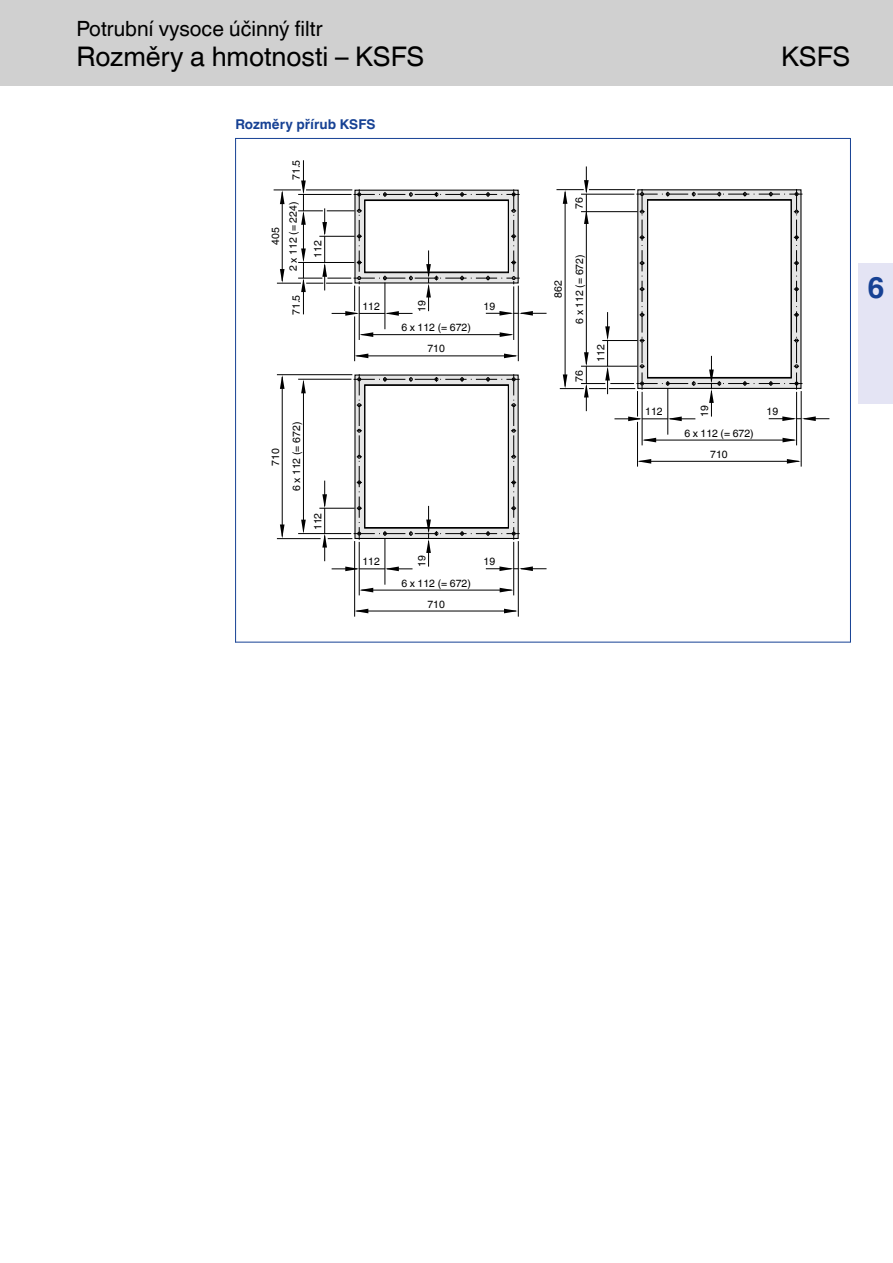
<style>
.page{position:relative;width:893px;height:1263px;background:#fff}
.page>*{position:absolute;margin:0;border:0;box-sizing:border-box;transform-origin:0 0}
.t1{font:700 30px "TROX Helvetica";color:#164194}
.t2{font:27px "TROX Helvetica";color:#000}
.t3{font:21px "TROX Helvetica";color:#000}
.t4{font:700 13.5px "TROX Helvetica";color:#164194}
.t5{font:10.5px/21.3px "TROX Helvetica";color:#000;text-align:center}
</style>
<div class="page">
<div style="left:0;top:0;width:893px;height:85px;background:#d0d0d0"></div>
<div style="left:859px;top:264px;width:34px;height:140px;background:#e4e4f4"></div>
<hr style="left:303px;top:160px;width:1px;height:32px;background:#000">
<hr style="left:354px;top:316px;width:1px;height:45px;background:#000">
<hr style="left:359px;top:286px;width:1px;height:54px;background:#000">
<hr style="left:385px;top:283px;width:1px;height:46px;background:#000">
<hr style="left:513px;top:286px;width:1px;height:54px;background:#000">
<hr style="left:518px;top:286px;width:1px;height:75px;background:#000">
<hr style="left:361px;top:334px;width:151px;height:1px;background:#000">
<svg style="left:500px;top:332px;width:14px;height:5px"></svg>
<svg style="left:359px;top:332px;width:14px;height:5px"></svg>
<hr style="left:356px;top:356px;width:160px;height:1px;background:#000">
<svg style="left:504px;top:354px;width:14px;height:4px"></svg>
<svg style="left:354px;top:354px;width:14px;height:4px"></svg>
<hr style="left:356px;top:611px;width:160px;height:1px;background:#000">
<svg style="left:504px;top:609px;width:14px;height:4px"></svg>
<svg style="left:355px;top:609px;width:13px;height:4px"></svg>
<svg style="left:274px;top:180px;width:273px;height:136px"></svg>
<hr style="left:637px;top:422px;width:1px;height:45px;background:#000">
<hr style="left:642px;top:392px;width:1px;height:53px;background:#000">
<hr style="left:667px;top:388px;width:1px;height:47px;background:#000">
<hr style="left:796px;top:392px;width:1px;height:53px;background:#000">
<hr style="left:801px;top:391px;width:1px;height:76px;background:#000">
<hr style="left:644px;top:440px;width:150px;height:1px;background:#000">
<svg style="left:782px;top:438px;width:14px;height:4px"></svg>
<svg style="left:642px;top:438px;width:14px;height:4px"></svg>
<hr style="left:639px;top:461px;width:160px;height:1px;background:#000">
<svg style="left:787px;top:459px;width:14px;height:5px"></svg>
<svg style="left:638px;top:459px;width:13px;height:5px"></svg>
<svg style="left:556px;top:166px;width:273px;height:255px"></svg>
<hr style="left:277px;top:374px;width:75px;height:1px;background:#000">
<hr style="left:298px;top:379px;width:53px;height:1px;background:#000">
<hr style="left:319px;top:508px;width:36px;height:1px;background:#000">
<hr style="left:298px;top:533px;width:53px;height:1px;background:#000">
<hr style="left:277px;top:538px;width:44px;height:1px;background:#000">
<hr style="left:303px;top:381px;width:1px;height:151px;background:#000">
<svg style="left:301px;top:520px;width:5px;height:14px"></svg>
<svg style="left:301px;top:379px;width:5px;height:14px"></svg>
<hr style="left:282px;top:377px;width:1px;height:159px;background:#000">
<svg style="left:280px;top:524px;width:5px;height:14px"></svg>
<svg style="left:280px;top:375px;width:5px;height:14px"></svg>
<hr style="left:354px;top:541px;width:1px;height:76px;background:#000">
<hr style="left:359px;top:542px;width:1px;height:53px;background:#000">
<hr style="left:385px;top:538px;width:1px;height:47px;background:#000">
<hr style="left:513px;top:542px;width:1px;height:53px;background:#000">
<hr style="left:518px;top:541px;width:1px;height:76px;background:#000">
<hr style="left:361px;top:590px;width:151px;height:1px;background:#000">
<svg style="left:500px;top:588px;width:14px;height:4px"></svg>
<svg style="left:359px;top:588px;width:14px;height:4px"></svg>
<svg style="left:322px;top:374px;width:225px;height:197px"></svg>
<hr style="left:235px;top:138px;width:1px;height:504px;background:#164194">
<hr style="left:850px;top:138px;width:1px;height:504px;background:#164194">
<hr style="left:235px;top:138px;width:615px;height:1px;background:#164194">
<hr style="left:235px;top:642px;width:615px;height:1px;background:#164194">
<h3 class="t3" style="left:77px;top:17px;width:247px">Potrubní vysoce účinný filtr</h3>
<h2 class="t2" style="left:77px;top:41px;width:349px">Rozměry a hmotnosti – KSFS</h2>
<h2 class="t2" style="left:781px;top:41px;width:71px">KSFS</h2>
<p class="t4" style="left:236px;top:116px;width:141px">Rozměry přírub KSFS</p>
<p class="t5" style="left:286px;top:180px;width:22px;rotate:-90deg">71.5</p>
<p class="t5" style="left:267px;top:271px;width:71px;line-height:17.7px;rotate:-90deg">405<br>2 x 112 (= 224)</p>
<p class="t5" style="left:286px;top:315px;width:22px;rotate:-90deg">71.5</p>
<p class="t5" style="left:307px;top:258px;width:19px;rotate:-90deg">112</p>
<p class="t5" style="left:362px;top:296px;width:19px">112</p>
<p class="t5" style="left:411px;top:312px;width:13px;rotate:-90deg">19</p>
<p class="t5" style="left:484px;top:296px;width:13px">19</p>
<p class="t5" style="left:401px;top:317px;width:71px">6 x 112 (= 672)</p>
<p class="t5" style="left:427px;top:338px;width:19px">710</p>
<p class="t5" style="left:265px;top:491px;width:71px;rotate:-90deg">710<br>6 x 112 (= 672)</p>
<p class="t5" style="left:307px;top:530px;width:19px;rotate:-90deg">112</p>
<p class="t5" style="left:362px;top:551px;width:19px">112</p>
<p class="t5" style="left:411px;top:567px;width:13px;rotate:-90deg">19</p>
<p class="t5" style="left:484px;top:551px;width:13px">19</p>
<p class="t5" style="left:401px;top:572px;width:71px">6 x 112 (= 672)</p>
<p class="t5" style="left:427px;top:593px;width:19px">710</p>
<p class="t5" style="left:568px;top:209px;width:13px;rotate:-90deg">76</p>
<p class="t5" style="left:548px;top:324px;width:71px;rotate:-90deg">862<br>6 x 112 (= 672)</p>
<p class="t5" style="left:568px;top:382px;width:13px;rotate:-90deg">76</p>
<p class="t5" style="left:590px;top:362px;width:19px;rotate:-90deg">112</p>
<p class="t5" style="left:645px;top:401px;width:19px">112</p>
<p class="t5" style="left:694px;top:417px;width:13px;rotate:-90deg">19</p>
<p class="t5" style="left:766px;top:401px;width:13px">19</p>
<p class="t5" style="left:684px;top:422px;width:71px">6 x 112 (= 672)</p>
<p class="t5" style="left:710px;top:443px;width:19px">710</p>
<h1 class="t1" style="left:867px;top:270px;width:19px">6</h1>
</div>
